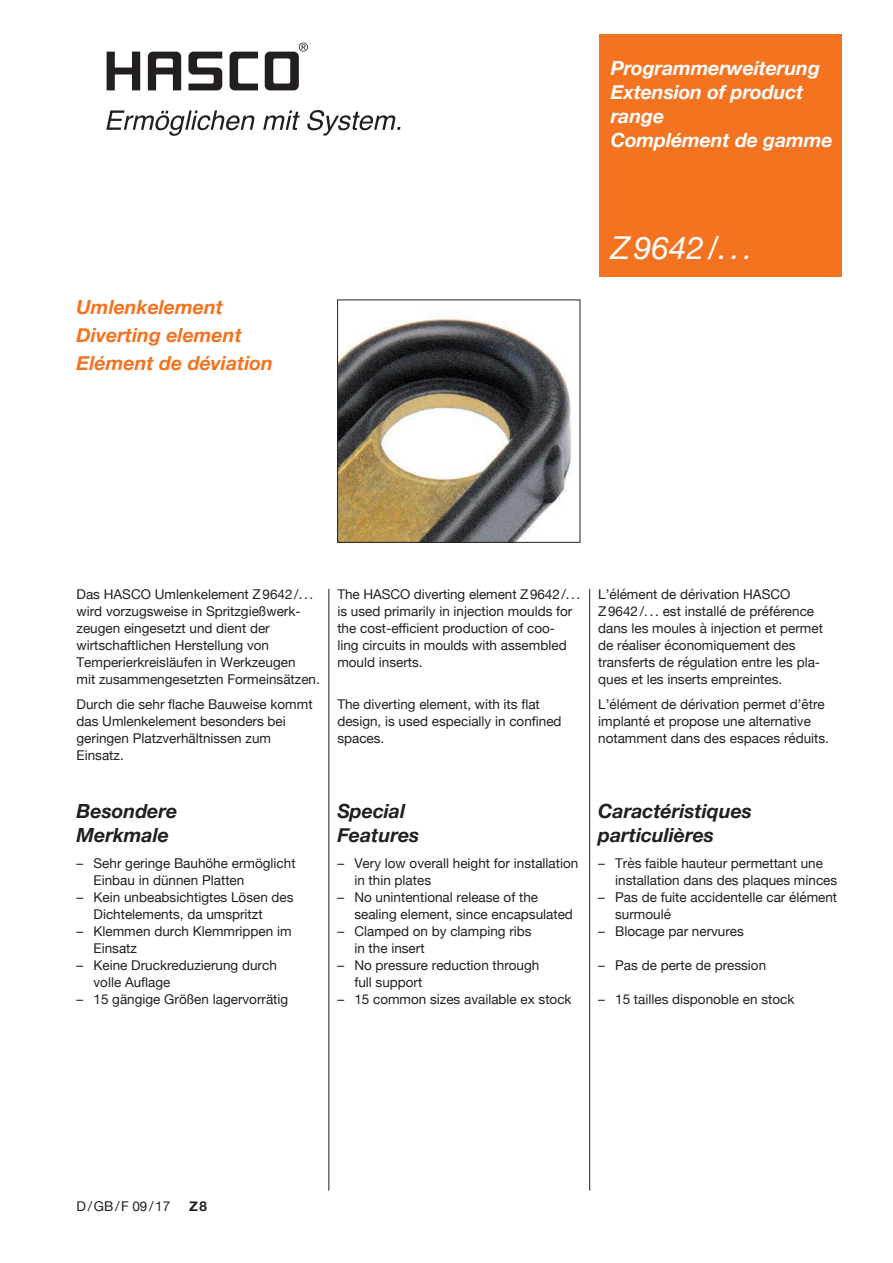
<style>
.page{position:relative;width:893px;height:1263px;background:#fff}
.page>*{position:absolute;margin:0;border:0;box-sizing:border-box;transform-origin:0 0}
.t1{font:italic 31.5px "Helvetica Neue";color:#fff}
.Zwischenüberschrift{font:italic 700 19.5px/24px "Helvetica Neue";color:#231f20}
.t2{font:italic 700 19.5px/24px "Helvetica Neue";letter-spacing:-.005em;color:#fff}
.Zwischenüberschrift-2{font:italic 700 19.5px "Helvetica Neue";color:#f47321}
.Bodytext_9_pt{font:13.5px/17px "Helvetica Neue";color:#231f20}
.Besondere_Merkmale{font:13.5px/17px "Helvetica Neue";color:#231f20}
.t3{font:700 13.5px "Helvetica Neue";color:#231f20}
</style>
<div class="page">
<hr style="left:329px;top:589px;width:1px;height:602px;background:#231f20">
<hr style="left:589px;top:589px;width:1px;height:602px;background:#231f20">
<div style="left:599px;top:34px;width:243px;height:243px;background:#f47321"></div>
<img style="left:339px;top:318px;width:233px;height:222px">
<div style="left:337px;top:300px;width:243px;height:242px;border:1px solid #231f20"></div>
<svg style="left:107px;top:52px;width:33px;height:38px"></svg>
<svg style="left:230px;top:52px;width:28px;height:38px"></svg>
<svg style="left:265px;top:43px;width:43px;height:47px"></svg>
<svg style="left:188px;top:52px;width:34px;height:38px"></svg>
<svg style="left:148px;top:52px;width:33px;height:38px"></svg>
<svg style="left:106px;top:110px;width:148px;height:26px"></svg>
<svg style="left:263px;top:110px;width:37px;height:20px"></svg>
<svg style="left:307px;top:110px;width:93px;height:26px"></svg>
<p class="Zwischenüberschrift-2" style="left:77px;top:291px;width:148px">Umlenkelement</p>
<p class="Zwischenüberschrift-2" style="left:77px;top:320px;width:167px">Diverting element</p>
<p class="Zwischenüberschrift-2" style="left:77px;top:348px;width:198px">Elément de déviation</p>
<p class="t2" style="left:611px;top:57px;width:223px">Programmerweiterung<br>Extension of product range<br>Complément de gamme</p>
<p class="t1" style="left:611px;top:225px;width:143px">Z9642/...</p>
<p class="Bodytext_9_pt" style="left:77px;top:586px;width:245px">Das HASCO Umlenkelement Z9642/... wird vorzugsweise in Spritzgießwerk&shy;zeugen eingesetzt und dient der wirtschaftlichen Herstellung von Temperierkreisläufen in Werkzeugen<br>mit zusammengesetzten Formeinsätzen.</p>
<p class="Bodytext_9_pt" style="left:77px;top:696px;width:238px">Durch die sehr flache Bauweise kommt das Umlenkelement besonders bei geringen Platzverhältnissen zum<br>Einsatz.</p>
<p class="Zwischenüberschrift" style="left:77px;top:800px;width:102px">Besondere<br>Merkmale</p>
<p class="Besondere_Merkmale" style="left:94px;top:855px;width:204px;text-indent:-17px">– Sehr geringe Bauhöhe ermöglicht<br>Einbau in dünnen Platten</p>
<p class="Besondere_Merkmale" style="left:94px;top:889px;width:202px;text-indent:-17px">– Kein unbeabsichtigtes Lösen des<br>Dichtelements, da umspritzt</p>
<p class="Besondere_Merkmale" style="left:94px;top:923px;width:200px;text-indent:-17px">– Klemmen durch Klemmrippen im<br>Einsatz</p>
<p class="Besondere_Merkmale" style="left:94px;top:957px;width:185px;text-indent:-17px">– Keine Druckreduzierung durch volle Auflage</p>
<p class="Besondere_Merkmale" style="left:77px;top:991px;width:213px">– 15 gängige Größen lagervorrätig</p>
<p class="Bodytext_9_pt" style="left:337px;top:586px;width:244px">The HASCO diverting element Z9642/... is used primarily in injection moulds for the cost-efficient production of coo-<br>ling circuits in moulds with assembled mould inserts.</p>
<p class="Bodytext_9_pt" style="left:337px;top:696px;width:226px">The diverting element, with its flat design, is used especially in confined spaces.</p>
<p class="Bodytext_9_pt" style="left:598px;top:586px;width:226px">L’élément de dérivation HASCO Z9642/... est installé de préférence dans les moules à injection et permet de réaliser économiquement des transferts de régulation entre les pla&shy;ques et les inserts empreintes.</p>
<p class="Bodytext_9_pt" style="left:598px;top:696px;width:232px">L’élément de dérivation permet d’être implanté et propose une alternative notamment dans des espaces réduits.</p>
<p class="Zwischenüberschrift" style="left:337px;top:800px;width:83px">Special<br>Features</p>
<p class="Besondere_Merkmale" style="left:354px;top:855px;width:225px;text-indent:-17px">– Very low overall height for installation in thin plates</p>
<p class="Besondere_Merkmale" style="left:354px;top:889px;width:220px;text-indent:-17px">– No unintentional release of the sealing element, since encapsulated</p>
<p class="Besondere_Merkmale" style="left:354px;top:923px;width:179px;text-indent:-17px">– Clamped on by clamping ribs in the insert</p>
<p class="Besondere_Merkmale" style="left:354px;top:957px;width:187px;text-indent:-17px">– No pressure reduction through full support</p>
<p class="Besondere_Merkmale" style="left:337px;top:991px;width:236px">– 15 common sizes available ex stock</p>
<p class="Zwischenüberschrift" style="left:598px;top:800px;width:155px">Caractéristiques particulières</p>
<p class="Besondere_Merkmale" style="left:615px;top:855px;width:224px;text-indent:-17px">– Très faible hauteur permettant une installation dans des plaques minces</p>
<p class="Besondere_Merkmale" style="left:615px;top:889px;width:224px;text-indent:-17px">– Pas de fuite accidentelle car élément surmoulé</p>
<p class="Besondere_Merkmale" style="left:598px;top:923px;width:147px">– Blocage par nervures</p>
<p class="Besondere_Merkmale" style="left:598px;top:957px;width:170px">– Pas de perte de pression</p>
<p class="Besondere_Merkmale" style="left:598px;top:991px;width:198px">– 15 tailles disponoble en stock</p>
<p class="Bodytext_9_pt" style="left:77px;top:1198px;width:95px">D/GB/F 09/17</p>
<p class="t3" style="left:189px;top:1195px;width:19px">Z8</p>
</div>
